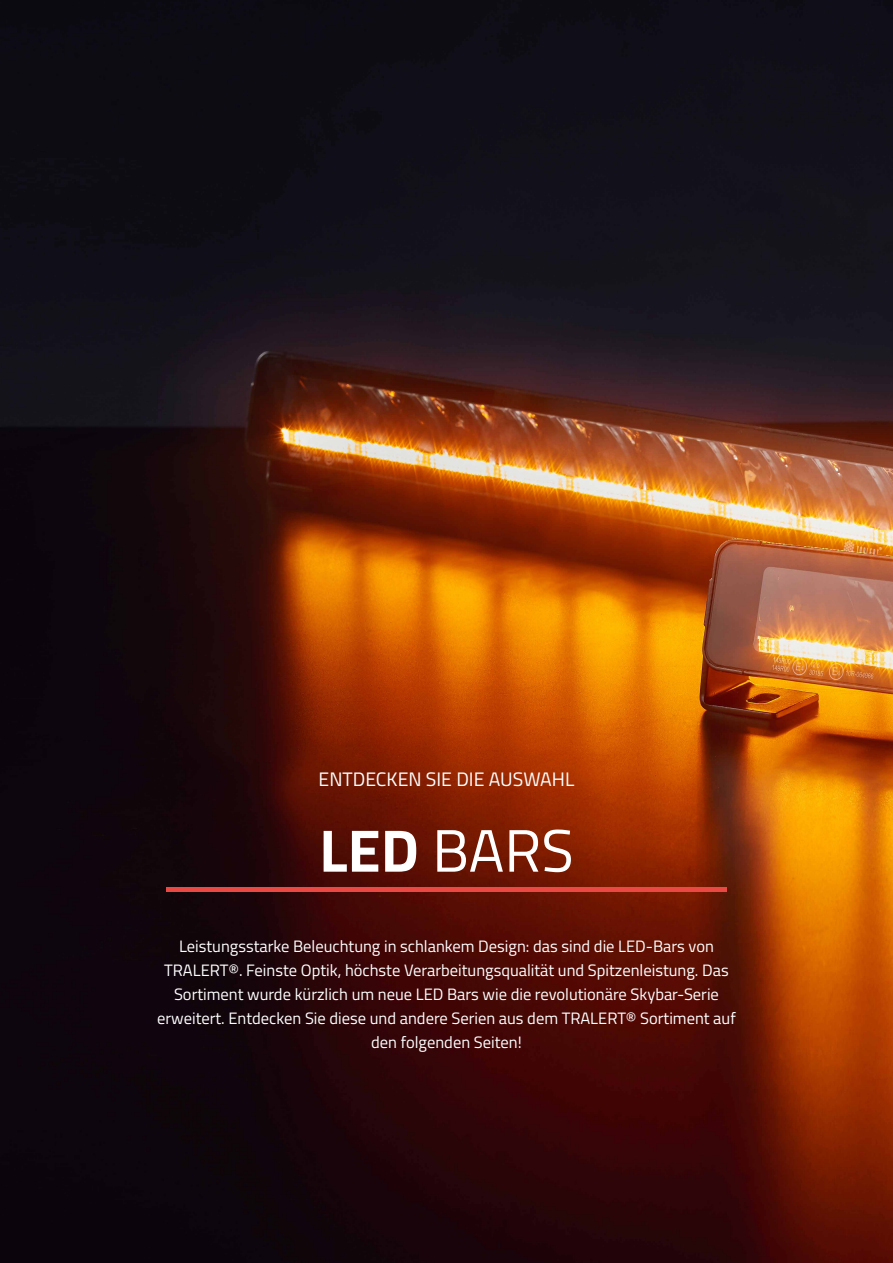
<style>
.page{position:relative;width:893px;height:1263px;background:#fff}
.page>*{position:absolute;margin:0;border:0;box-sizing:border-box;transform-origin:0 0}
.t1{font:60px "Titillium Web";color:#fff}
.t2{font:19.5px "Titillium Web";color:#fff}
.t3{font:16.5px/24px "Titillium Web";color:#fff;text-align:center}
.s1{font-weight:700}
</style>
<div class="page">
<img style="left:0;top:0;width:893px;height:1263px">
<div style="left:166px;top:887px;width:561px;height:5px;background:#e94843"></div>
<p class="t2" style="left:319px;top:765px;width:257px">ENTDECKEN SIE DIE AUSWAHL</p>
<h1 class="t1" style="left:319px;top:807px;width:256px"><span class="s1">LED</span> BARS</h1>
<p class="t3" style="left:157px;top:933px;width:580px">Leistungsstarke Beleuchtung in schlankem Design: das sind die LED-Bars von TRALERT®. Feinste Optik, höchste Verarbeitungsqualität und Spitzenleistung. Das Sortiment wurde kürzlich um neue LED Bars wie die revolutionäre Skybar-Serie erweitert. Entdecken Sie diese und andere Serien aus dem TRALERT® Sortiment auf den folgenden Seiten!</p>
</div>
